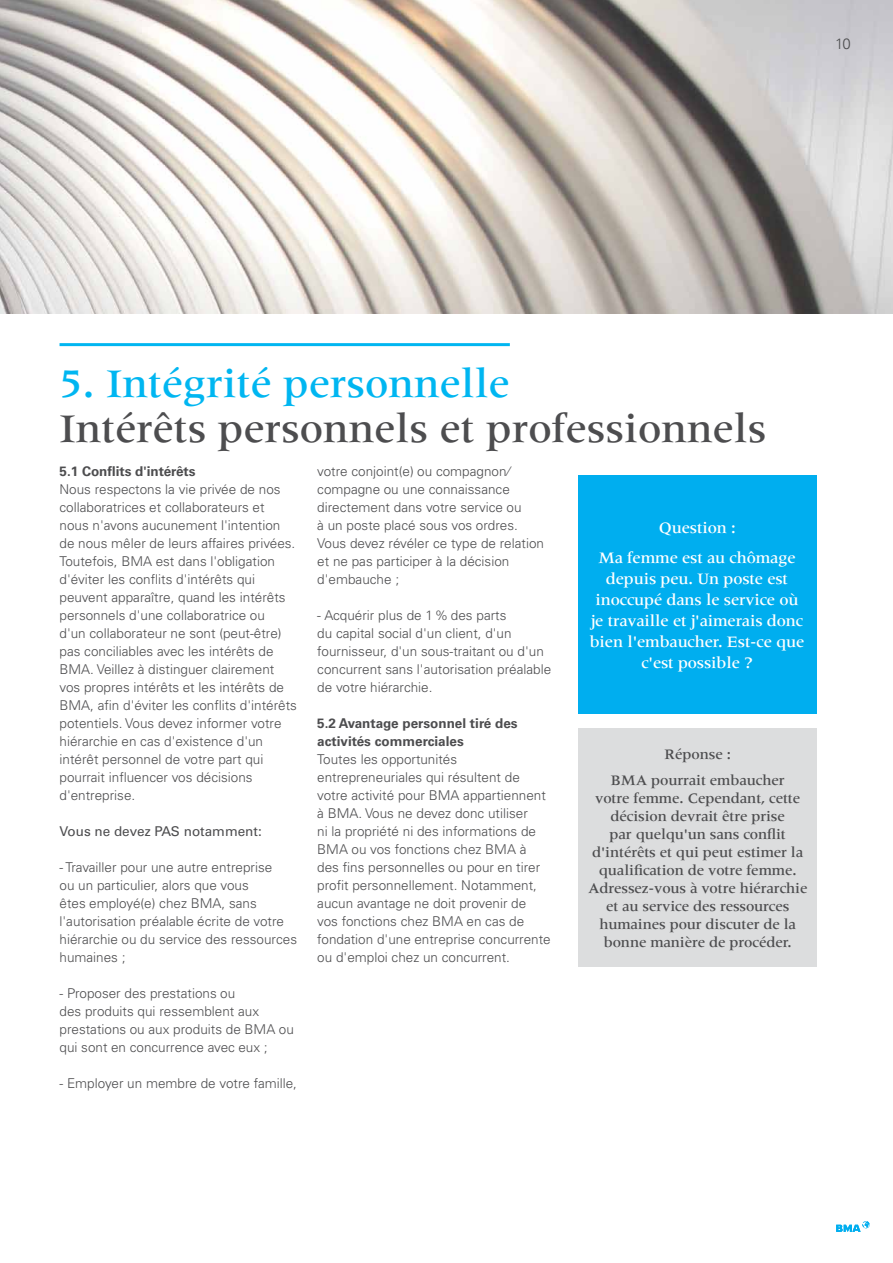
<style>
.page{position:relative;width:893px;height:1263px;background:#fff}
.page>*{position:absolute;margin:0;border:0;box-sizing:border-box;transform-origin:0 0}
.t1{font:500 42px "Meridien LT Std";color:#4d4d4f}
.t2{font:500 42px "Meridien LT Std";color:#00b6f1}
.t3{font:500 16.5px/21px "Meridien LT Std";letter-spacing:-.01em;color:#fff;text-align:center}
.t4{font:500 15px/18px "Meridien LT Std";letter-spacing:-.01em;color:#4d4d4f;text-align:center}
.t5{font:300 15px "Univers LTCYR 45";color:#4d4d4f}
.t6{font:300 13.5px/18px "Univers LTCYR 45";color:#4d4d4f}
.t7{font:700 13.5px/18px "Univers LTCYR 65";color:#4d4d4f}
.t8{font:13.5px "Univers LTCYR 55 Roman";color:#4d4d4f}
</style>
<div class="page">
<svg style="left:836px;top:1221px;width:34px;height:11px"></svg>
<img style="left:0;top:0;width:893px;height:593px">
<div style="left:0;top:314px;width:893px;height:171px;background:#fff"></div>
<hr style="left:60px;top:343px;width:450px;height:3px;background:#00b6f1">
<div style="left:578px;top:476px;width:238px;height:238px;background:#00aeef"></div>
<div style="left:579px;top:729px;width:238px;height:238px;background:#dcddde"></div>
<p class="t5" style="left:835px;top:34px;width:17px">10</p>
<h1 class="t2" style="left:60px;top:361px;width:452px">5. Intégrité personnelle</h1>
<h1 class="t1" style="left:60px;top:406px;width:708px">Intérêts personnels et professionnels</h1>
<p class="t7" style="left:60px;top:461px;width:138px">5.1 Conflits d'intérêts</p>
<p class="t6" style="left:60px;top:480px;width:239px">Nous respectons la vie privée de nos collaboratrices et collaborateurs et nous n'avons aucunement l'intention de nous mêler de leurs affaires privées.<br>Toutefois, BMA est dans l'obligation d'éviter les conflits d'intérêts qui peuvent apparaître, quand les intérêts personnels d'une collaboratrice ou<br>d'un collaborateur ne sont (peut-être) pas conciliables avec les intérêts de BMA. Veillez à distinguer clairement vos propres intérêts et les intérêts de BMA, afin d'éviter les conflits d'intérêts potentiels. Vous devez informer votre hiérarchie en cas d'existence d'un intérêt personnel de votre part qui pourrait influencer vos décisions d'entreprise.</p>
<p class="t8" style="left:60px;top:822px;width:204px">Vous ne devez PAS notamment:</p>
<p class="t6" style="left:60px;top:858px;width:239px">- Travailler pour une autre entreprise<br>ou un particulier, alors que vous<br>êtes employé(e) chez BMA, sans l'autorisation préalable écrite de votre hiérarchie ou du service des ressources humaines ;</p>
<p class="t6" style="left:60px;top:984px;width:236px">- Proposer des prestations ou<br>des produits qui ressemblent aux prestations ou aux produits de BMA ou qui sont en concurrence avec eux ;</p>
<p class="t6" style="left:60px;top:1074px;width:239px">- Employer un membre de votre famille,</p>
<p class="t6" style="left:317px;top:462px;width:228px">votre conjoint(e) ou compagnon/ compagne ou une connaissance directement dans votre service ou<br>à un poste placé sous vos ordres.<br>Vous devez révéler ce type de relation et ne pas participer à la décision d'embauche ;</p>
<p class="t6" style="left:317px;top:606px;width:235px">- Acquérir plus de 1% des parts<br>du capital social d'un client, d'un fournisseur, d'un sous-traitant ou d'un concurrent sans l'autorisation préalable de votre hiérarchie.</p>
<p class="t7" style="left:317px;top:713px;width:202px">5.2 Avantage personnel tiré des activités commerciales</p>
<p class="t6" style="left:317px;top:750px;width:235px">Toutes les opportunités entrepreneuriales qui résultent de votre activité pour BMA appartiennent à BMA. Vous ne devez donc utiliser<br>ni la propriété ni des informations de BMA ou vos fonctions chez BMA à des fins personnelles ou pour en tirer profit personnellement. Notamment, aucun avantage ne doit provenir de<br>vos fonctions chez BMA en cas de fondation d'une entreprise concurrente ou d'emploi chez un concurrent.</p>
<p class="t3" style="left:598px;top:513px;width:199px;line-height:29.5px">Question :<br>Ma femme est au chômage</p>
<p class="t3" style="left:590px;top:568px;width:216px">depuis peu. Un poste est inoccupé dans le service où je travaille et j'aimerais donc bien l'embaucher. Est-ce que c'est possible ?</p>
<p class="t4" style="left:611px;top:740px;width:175px;line-height:26.5px">Réponse :<br>BMA pourrait embaucher</p>
<p class="t4" style="left:588px;top:789px;width:221px">votre femme. Cependant, cette décision devrait être prise<br>par quelqu'un sans conflit d'intérêts et qui peut estimer la qualification de votre femme.<br>Adressez-vous à votre hiérarchie et au service des ressources humaines pour discuter de la bonne manière de procéder.</p>
</div>
